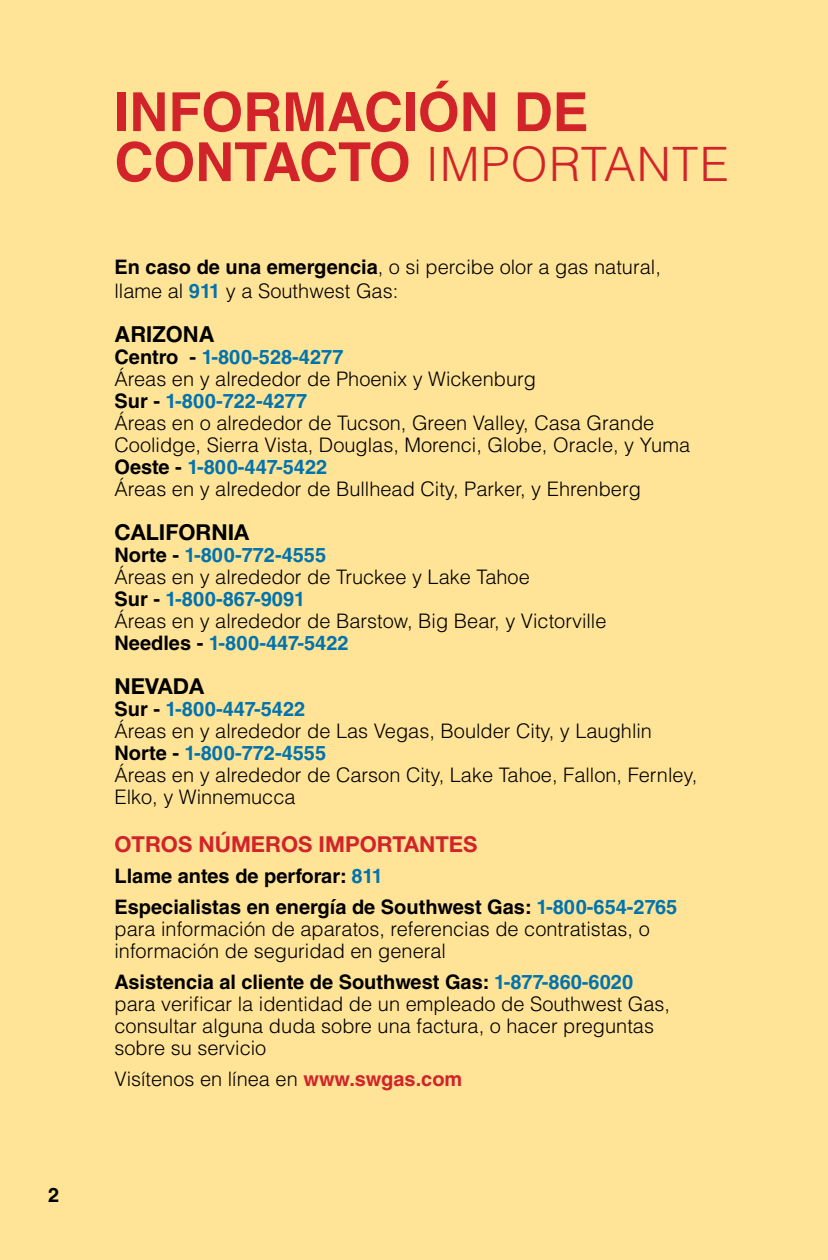
<style>
.page{position:relative;width:828px;height:1260px;background:#ffe497}
.page>*{position:absolute;margin:0;border:0;box-sizing:border-box;transform-origin:0 0}
.t1{font:700 54px "Helvetica LT Std";color:#d2232a}
.t2{font:300 47.4px "Helvetica LT Std";letter-spacing:.025em;color:#d2232a}
.t3{font:700 22px "Helvetica Neue LT Std";color:#d2232a}
.t4{font:700 22px "Helvetica Neue LT Std";color:#000}
.t5{font:700 22px "Helvetica LT Std";color:#000}
.t6{font:300 20px/22px "Helvetica LT Std";color:#000}
.t7{font:700 20px/31px "Helvetica LT Std";color:#000}
.s1{font-weight:700;font-size:54px}
.s2{font-weight:700}
.s3{font-weight:700;color:#0073ae}
.s4{color:#0073ae}
.s5{font-weight:700;color:#d2232a}
</style>
<div class="page">
<p class="t7" style="left:48px;top:1180px;width:13px">2</p>
<h1 class="t1" style="left:114px;top:79px;width:476px">INFORMACIÓN DE</h1>
<h2 class="t2" style="left:114px;top:135px;width:616px"><span class="s1">CONTACTO</span> I MPORTANTE</h2>
<p class="t6" style="left:114px;top:255px;width:548px;line-height:24px"><span class="s2">En caso de una emergencia</span>, o si percibe olor a gas natural, llame al <span class="s3">911</span> y a Southwest Gas:</p>
<p class="t5" style="left:114px;top:321px;width:102px">ARIZONA</p>
<p class="t6" style="left:114px;top:346px;width:577px"><span class="s2">Centro -</span> <span class="s3">1-800-528-4277<br></span>Áreas en y alrededor de Phoenix y Wickenburg<br><span class="s2">Sur -</span> <span class="s3">1-800-722-4277<br></span>Áreas en o alrededor de Tucson, Green Valley, Casa Grande Coolidge, Sierra Vista, Douglas, Morenci, Globe, Oracle, y Yuma <span class="s2">Oeste -</span> <span class="s3">1-800-447-5422<br></span>Áreas en y alrededor de Bullhead City, Parker, y Ehrenberg</p>
<p class="t4" style="left:114px;top:519px;width:136px">CALIFORNIA</p>
<p class="t6" style="left:114px;top:544px;width:494px"><span class="s2">Norte -</span> <span class="s3">1-800-772-4555<br></span>Áreas en y alrededor de Truckee y Lake Tahoe<br><span class="s2">Sur -</span> <span class="s3">1-800-867-9091<br></span>Áreas en y alrededor de Barstow, Big Bear, y Victorville <span class="s2">Needles -</span> <span class="s3">1-800-447-5422</span></p>
<p class="t4" style="left:114px;top:673px;width:91px">NEVADA</p>
<p class="t6" style="left:114px;top:698px;width:584px"><span class="s2">Sur -</span> <span class="s3">1-800-447-5422<br></span>Áreas en y alrededor de Las Vegas, Boulder City, y Laughlin <span class="s2">Norte -</span> <span class="s3">1-800-772-4555<br></span>Áreas en y alrededor de Carson City, Lake Tahoe, Fallon, Fernley, Elko, y Winnemucca</p>
<p class="t3" style="left:114px;top:831px;width:364px">OTROS NÚMEROS IMPORTANTES</p>
<p class="t7" style="left:114px;top:860px;width:564px">Llame antes de perforar: <span class="s4">811<br></span>Especialistas en energía de Southwest Gas: <span class="s4">1-800-654-2765</span></p>
<p class="t6" style="left:114px;top:918px;width:537px">para información de aparatos, referencias de contratistas, o información de seguridad en general</p>
<p class="t6" style="left:114px;top:971px;width:557px"><span class="s2">Asistencia al cliente de Southwest Gas:</span> <span class="s3">1-877-860-6020 </span>para verificar la identidad de un empleado de Southwest Gas, consultar alguna duda sobre una factura, o hacer preguntas sobre su servicio</p>
<p class="t6" style="left:114px;top:1068px;width:349px">Visítenos en línea en <span class="s5">www.swgas.com</span></p>
</div>
